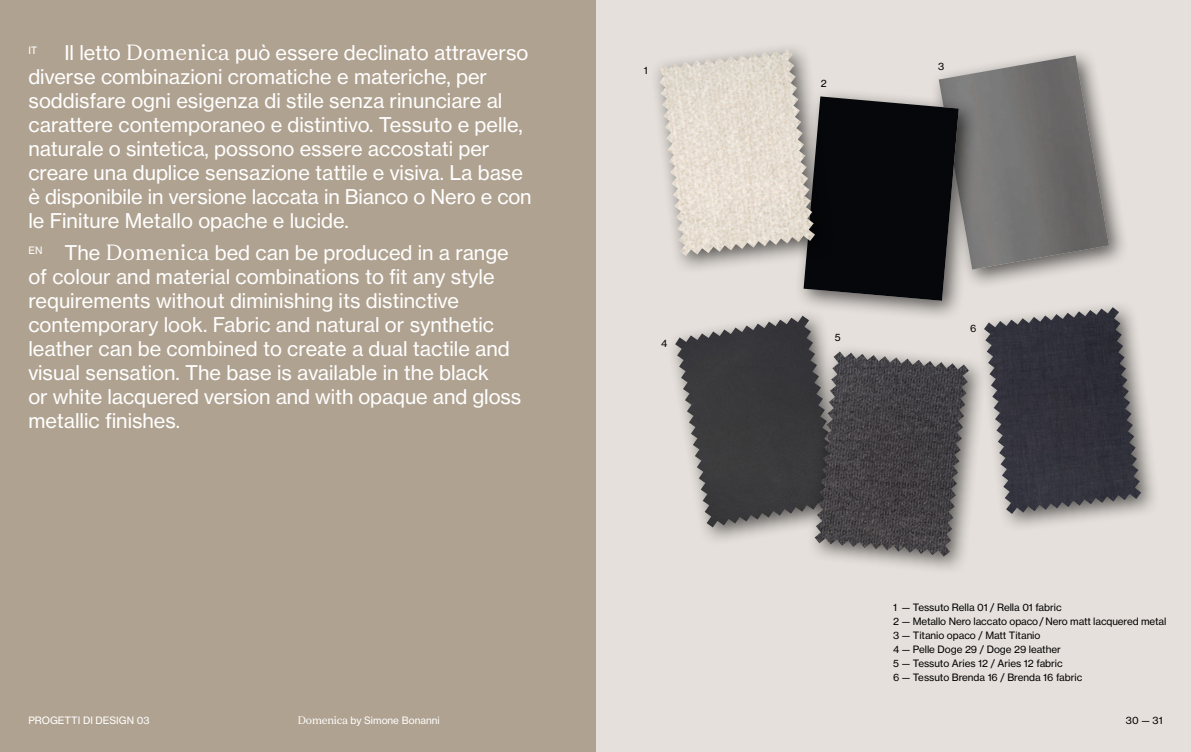
<style>
.page{position:relative;width:1191px;height:752px;background:#fff}
.page>*{position:absolute;margin:0;border:0;box-sizing:border-box;transform-origin:0 0}
.t1{font:20px/24px "Haas Grot Text 55 Roman";color:#fff}
.t2{font:10px/14px "Haas Grot Text 55 Roman";letter-spacing:-.005em;color:#000}
.t3{font:10px "Haas Grot Text 55 Roman";color:#fff}
.s1{font-family:"Domaine Text";font-size:22px}
.s2{font-family:"Domaine Text";font-size:11px}
</style>
<div class="page">
<div style="left:595px;top:0;width:596px;height:751px;background:#e5e0db"></div>
<div style="left:0;top:0;width:595px;height:751px;background:#b0a290"></div>
<div style="left:975px;top:298px;width:185px;height:235px;background:#000;opacity:.6"></div>
<img style="left:984px;top:307px;width:157px;height:206px">
<div style="left:929px;top:46px;width:200px;height:244px;background:#000;opacity:.6"></div>
<img style="left:938px;top:55px;width:171px;height:214px">
<div style="left:794px;top:87px;width:185px;height:234px;background:#000;opacity:.6"></div>
<img style="left:803px;top:96px;width:155px;height:204px">
<div style="left:649px;top:41px;width:186px;height:234px;background:#000;opacity:.6"></div>
<img style="left:658px;top:49px;width:157px;height:207px">
<div style="left:666px;top:307px;width:194px;height:240px;background:#000;opacity:.6"></div>
<img style="left:675px;top:315px;width:165px;height:212px">
<div style="left:806px;top:343px;width:182px;height:233px;background:#000;opacity:.6"></div>
<img style="left:814px;top:351px;width:155px;height:205px">
<p class="t1" style="left:28px;top:40px;width:505px;text-indent:36px">Il letto <span class="s1">Domenica</span> può essere declinato attraverso diverse combinazioni cromatiche e materiche, per soddisfare ogni esigenza di stile senza rinunciare al carattere contemporaneo e distintivo. Tessuto e pelle, naturale o sintetica, possono essere accostati per creare una duplice sensazione tattile e visiva. La base è disponibile in versione laccata in Bianco o Nero e con le Finiture Metallo opache e lucide.</p>
<p class="t1" style="left:28px;top:240px;width:494px"><sup>EN</sup> The <span class="s1">Domenica</span> bed can be produced in a range of colour and material combinations to fit any style requirements without diminishing its distinctive contemporary look. Fabric and natural or synthetic leather can be combined to create a dual tactile and visual sensation. The base is available in the black<br>or white lacquered version and with opaque and gloss metallic finishes.</p>
<p class="t3" style="left:28px;top:44px;width:11px">IT</p>
<p class="t2" style="left:644px;top:63px;width:5px">1</p>
<p class="t2" style="left:661px;top:336px;width:8px">4</p>
<p class="t3" style="left:28px;top:713px;width:123px">PROGETTI DI DESIGN 03</p>
<p class="t3" style="left:298px;top:713px;width:143px"><span class="s2">Domenica</span> by Simone Bonanni</p>
<p class="t2" style="left:820px;top:76px;width:7px">2</p>
<p class="t2" style="left:835px;top:330px;width:7px">5</p>
<p class="t2" style="left:938px;top:59px;width:8px">3</p>
<p class="t2" style="left:970px;top:321px;width:8px">6</p>
<p class="t2" style="left:893px;top:600px;width:274px">1 — Tessuto Rella 01 / Rella 01 fabric<br>2 — Metallo Nero laccato opaco / Nero matt lacquered metal 3 — Titanio opaco / Matt Titanio<br>4 — Pelle Doge 29 / Doge 29 leather<br>5 — Tessuto Aries 12 / Aries 12 fabric<br>6 — Tessuto Brenda 16 / Brenda 16 fabric</p>
<p class="t2" style="left:1126px;top:712px;width:38px">30 — 31</p>
</div>
